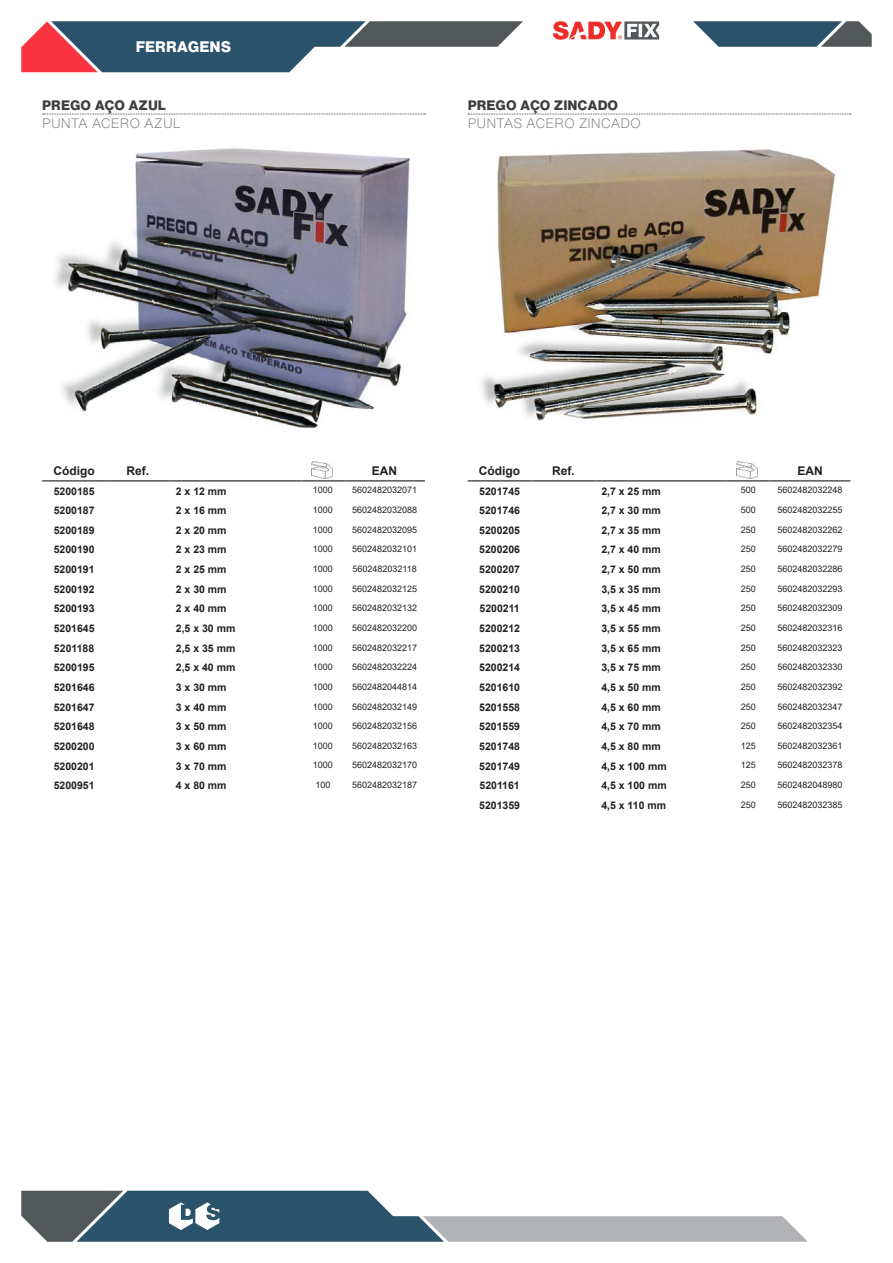
<style>
.page{position:relative;width:893px;height:1263px;background:#fff}
.page>*{position:absolute;margin:0;border:0;box-sizing:border-box;transform-origin:0 0}
.t1{font:800 15px "Helvetica Now Text";color:#fff}
.t2{font:300 13.5px "Helvetica Now Text";color:#808285}
.t3{font:800 13.5px "Helvetica Now Text";color:#3e3e3f}
.t4{font:700 12px "Arial";color:#231f20}
.t5{font:700 10.5px "Arial";color:#231f20}
.t6{font:9px "Arial";color:#231f20}
</style>
<div class="page">
<svg style="left:21px;top:21px;width:502px;height:51px"></svg>
<svg style="left:693px;top:21px;width:179px;height:26px;background:#4d697b"></svg>
<svg style="left:21px;top:1191px;width:787px;height:51px"></svg>
<svg style="left:553px;top:21px;width:106px;height:19px"></svg>
<hr style="left:468px;top:480px;width:63px;height:2px;background:#52575a">
<hr style="left:531px;top:480px;width:64px;height:2px;background:#52575a">
<hr style="left:595px;top:480px;width:132px;height:2px;background:#52575a">
<hr style="left:727px;top:480px;width:43px;height:2px;background:#52575a">
<hr style="left:770px;top:480px;width:80px;height:2px;background:#52575a">
<img style="left:736px;top:461px;width:22px;height:18px">
<img style="left:55px;top:148px;width:355px;height:280px">
<img style="left:481px;top:149px;width:355px;height:272px">
<svg style="left:43px;top:114px;width:383px;height:1px"></svg>
<svg style="left:468px;top:114px;width:383px;height:1px"></svg>
<hr style="left:42px;top:480px;width:64px;height:2px;background:#52575a">
<hr style="left:106px;top:480px;width:64px;height:2px;background:#52575a">
<hr style="left:170px;top:480px;width:132px;height:2px;background:#52575a">
<hr style="left:302px;top:480px;width:42px;height:2px;background:#52575a">
<hr style="left:344px;top:480px;width:81px;height:2px;background:#52575a">
<img style="left:311px;top:461px;width:21px;height:18px">
<h1 class="t1" style="left:136px;top:36px;width:97px">FERRAGENS</h1>
<p class="t3" style="left:42px;top:95px;width:125px">PREGO AÇO AZUL</p>
<p class="t2" style="left:42px;top:113px;width:140px">PUNTA ACERO AZUL</p>
<p class="t3" style="left:468px;top:95px;width:152px">PREGO AÇO ZINCADO</p>
<p class="t2" style="left:468px;top:113px;width:175px">PUNTAS ACERO ZINCADO</p>
<p class="t4" style="left:53px;top:462px;width:43px">Código</p>
<p class="t4" style="left:127px;top:462px;width:24px">Ref.</p>
<p class="t4" style="left:372px;top:462px;width:27px">EAN</p>
<p class="t5" style="left:54px;top:483px;width:42px">5200185</p>
<p class="t5" style="left:176px;top:483px;width:52px">2 x 12 mm</p>
<p class="t6" style="left:313px;top:484px;width:22px">1000</p>
<p class="t6" style="left:352px;top:484px;width:67px">5602482032071</p>
<p class="t5" style="left:54px;top:503px;width:42px">5200187</p>
<p class="t5" style="left:176px;top:503px;width:52px">2 x 16 mm</p>
<p class="t6" style="left:313px;top:504px;width:22px">1000</p>
<p class="t6" style="left:352px;top:504px;width:67px">5602482032088</p>
<p class="t5" style="left:54px;top:523px;width:42px">5200189</p>
<p class="t5" style="left:176px;top:523px;width:52px">2 x 20 mm</p>
<p class="t6" style="left:313px;top:523px;width:22px">1000</p>
<p class="t6" style="left:352px;top:523px;width:67px">5602482032095</p>
<p class="t5" style="left:54px;top:542px;width:42px">5200190</p>
<p class="t5" style="left:176px;top:542px;width:52px">2 x 23 mm</p>
<p class="t6" style="left:313px;top:543px;width:22px">1000</p>
<p class="t6" style="left:352px;top:543px;width:67px">5602482032101</p>
<p class="t5" style="left:54px;top:562px;width:42px">5200191</p>
<p class="t5" style="left:176px;top:562px;width:52px">2 x 25 mm</p>
<p class="t6" style="left:313px;top:563px;width:22px">1000</p>
<p class="t6" style="left:352px;top:563px;width:66px">5602482032118</p>
<p class="t5" style="left:54px;top:582px;width:42px">5200192</p>
<p class="t5" style="left:176px;top:582px;width:52px">2 x 30 mm</p>
<p class="t6" style="left:313px;top:582px;width:22px">1000</p>
<p class="t6" style="left:352px;top:582px;width:67px">5602482032125</p>
<p class="t5" style="left:54px;top:601px;width:42px">5200193</p>
<p class="t5" style="left:176px;top:601px;width:52px">2 x 40 mm</p>
<p class="t6" style="left:313px;top:602px;width:22px">1000</p>
<p class="t6" style="left:352px;top:602px;width:67px">5602482032132</p>
<p class="t5" style="left:54px;top:621px;width:42px">5201645</p>
<p class="t5" style="left:176px;top:621px;width:61px">2,5 x 30 mm</p>
<p class="t6" style="left:313px;top:622px;width:22px">1000</p>
<p class="t6" style="left:352px;top:622px;width:67px">5602482032200</p>
<p class="t5" style="left:54px;top:641px;width:42px">5201188</p>
<p class="t5" style="left:176px;top:641px;width:61px">2,5 x 35 mm</p>
<p class="t6" style="left:313px;top:641px;width:22px">1000</p>
<p class="t6" style="left:352px;top:641px;width:67px">5602482032217</p>
<p class="t5" style="left:54px;top:660px;width:42px">5200195</p>
<p class="t5" style="left:176px;top:660px;width:61px">2,5 x 40 mm</p>
<p class="t6" style="left:313px;top:661px;width:22px">1000</p>
<p class="t6" style="left:352px;top:661px;width:67px">5602482032224</p>
<p class="t5" style="left:54px;top:680px;width:42px">5201646</p>
<p class="t5" style="left:176px;top:680px;width:52px">3 x 30 mm</p>
<p class="t6" style="left:313px;top:680px;width:22px">1000</p>
<p class="t6" style="left:352px;top:680px;width:67px">5602482044814</p>
<p class="t5" style="left:54px;top:699px;width:42px">5201647</p>
<p class="t5" style="left:176px;top:699px;width:52px">3 x 40 mm</p>
<p class="t6" style="left:313px;top:700px;width:22px">1000</p>
<p class="t6" style="left:352px;top:700px;width:67px">5602482032149</p>
<p class="t5" style="left:54px;top:719px;width:42px">5201648</p>
<p class="t5" style="left:176px;top:719px;width:52px">3 x 50 mm</p>
<p class="t6" style="left:313px;top:720px;width:22px">1000</p>
<p class="t6" style="left:352px;top:720px;width:67px">5602482032156</p>
<p class="t5" style="left:54px;top:739px;width:42px">5200200</p>
<p class="t5" style="left:176px;top:739px;width:52px">3 x 60 mm</p>
<p class="t6" style="left:313px;top:739px;width:22px">1000</p>
<p class="t6" style="left:352px;top:739px;width:67px">5602482032163</p>
<p class="t5" style="left:54px;top:758px;width:42px">5200201</p>
<p class="t5" style="left:176px;top:758px;width:52px">3 x 70 mm</p>
<p class="t6" style="left:313px;top:759px;width:22px">1000</p>
<p class="t6" style="left:352px;top:759px;width:67px">5602482032170</p>
<p class="t5" style="left:54px;top:778px;width:42px">5200951</p>
<p class="t5" style="left:176px;top:778px;width:52px">4 x 80 mm</p>
<p class="t6" style="left:315px;top:779px;width:17px">100</p>
<p class="t6" style="left:352px;top:779px;width:67px">5602482032187</p>
<p class="t4" style="left:479px;top:462px;width:43px">Código</p>
<p class="t4" style="left:552px;top:462px;width:24px">Ref.</p>
<p class="t4" style="left:797px;top:462px;width:27px">EAN</p>
<p class="t5" style="left:479px;top:483px;width:42px">5201745</p>
<p class="t5" style="left:601px;top:483px;width:61px">2,7 x 25 mm</p>
<p class="t6" style="left:741px;top:484px;width:17px">500</p>
<p class="t6" style="left:777px;top:484px;width:67px">5602482032248</p>
<p class="t5" style="left:479px;top:503px;width:42px">5201746</p>
<p class="t5" style="left:601px;top:503px;width:61px">2,7 x 30 mm</p>
<p class="t6" style="left:741px;top:504px;width:17px">500</p>
<p class="t6" style="left:777px;top:504px;width:67px">5602482032255</p>
<p class="t5" style="left:479px;top:523px;width:42px">5200205</p>
<p class="t5" style="left:601px;top:523px;width:61px">2,7 x 35 mm</p>
<p class="t6" style="left:741px;top:523px;width:17px">250</p>
<p class="t6" style="left:777px;top:523px;width:67px">5602482032262</p>
<p class="t5" style="left:479px;top:542px;width:42px">5200206</p>
<p class="t5" style="left:601px;top:542px;width:61px">2,7 x 40 mm</p>
<p class="t6" style="left:741px;top:543px;width:17px">250</p>
<p class="t6" style="left:777px;top:543px;width:67px">5602482032279</p>
<p class="t5" style="left:479px;top:562px;width:42px">5200207</p>
<p class="t5" style="left:601px;top:562px;width:61px">2,7 x 50 mm</p>
<p class="t6" style="left:741px;top:563px;width:17px">250</p>
<p class="t6" style="left:777px;top:563px;width:67px">5602482032286</p>
<p class="t5" style="left:479px;top:582px;width:42px">5200210</p>
<p class="t5" style="left:601px;top:582px;width:61px">3,5 x 35 mm</p>
<p class="t6" style="left:741px;top:582px;width:17px">250</p>
<p class="t6" style="left:777px;top:582px;width:67px">5602482032293</p>
<p class="t5" style="left:479px;top:601px;width:42px">5200211</p>
<p class="t5" style="left:601px;top:601px;width:61px">3,5 x 45 mm</p>
<p class="t6" style="left:741px;top:602px;width:17px">250</p>
<p class="t6" style="left:777px;top:602px;width:67px">5602482032309</p>
<p class="t5" style="left:479px;top:621px;width:42px">5200212</p>
<p class="t5" style="left:601px;top:621px;width:61px">3,5 x 55 mm</p>
<p class="t6" style="left:741px;top:622px;width:17px">250</p>
<p class="t6" style="left:777px;top:622px;width:67px">5602482032316</p>
<p class="t5" style="left:479px;top:641px;width:42px">5200213</p>
<p class="t5" style="left:601px;top:641px;width:61px">3,5 x 65 mm</p>
<p class="t6" style="left:741px;top:641px;width:17px">250</p>
<p class="t6" style="left:777px;top:641px;width:67px">5602482032323</p>
<p class="t5" style="left:479px;top:660px;width:42px">5200214</p>
<p class="t5" style="left:601px;top:660px;width:61px">3,5 x 75 mm</p>
<p class="t6" style="left:741px;top:661px;width:17px">250</p>
<p class="t6" style="left:777px;top:661px;width:67px">5602482032330</p>
<p class="t5" style="left:479px;top:680px;width:42px">5201610</p>
<p class="t5" style="left:601px;top:680px;width:61px">4,5 x 50 mm</p>
<p class="t6" style="left:741px;top:680px;width:17px">250</p>
<p class="t6" style="left:777px;top:680px;width:67px">5602482032392</p>
<p class="t5" style="left:479px;top:699px;width:42px">5201558</p>
<p class="t5" style="left:601px;top:699px;width:61px">4,5 x 60 mm</p>
<p class="t6" style="left:741px;top:700px;width:17px">250</p>
<p class="t6" style="left:777px;top:700px;width:67px">5602482032347</p>
<p class="t5" style="left:479px;top:719px;width:42px">5201559</p>
<p class="t5" style="left:601px;top:719px;width:61px">4,5 x 70 mm</p>
<p class="t6" style="left:741px;top:720px;width:17px">250</p>
<p class="t6" style="left:777px;top:720px;width:67px">5602482032354</p>
<p class="t5" style="left:479px;top:739px;width:42px">5201748</p>
<p class="t5" style="left:601px;top:739px;width:61px">4,5 x 80 mm</p>
<p class="t6" style="left:741px;top:739px;width:17px">125</p>
<p class="t6" style="left:777px;top:739px;width:67px">5602482032361</p>
<p class="t5" style="left:479px;top:758px;width:42px">5201749</p>
<p class="t5" style="left:601px;top:758px;width:67px">4,5 x 100 mm</p>
<p class="t6" style="left:741px;top:759px;width:17px">125</p>
<p class="t6" style="left:777px;top:759px;width:67px">5602482032378</p>
<p class="t5" style="left:479px;top:778px;width:42px">5201161</p>
<p class="t5" style="left:601px;top:778px;width:67px">4,5 x 100 mm</p>
<p class="t6" style="left:741px;top:779px;width:17px">250</p>
<p class="t6" style="left:777px;top:779px;width:67px">5602482048980</p>
<p class="t5" style="left:479px;top:798px;width:42px">5201359</p>
<p class="t5" style="left:601px;top:798px;width:66px">4,5 x 110 mm</p>
<p class="t6" style="left:741px;top:798px;width:17px">250</p>
<p class="t6" style="left:777px;top:798px;width:67px">5602482032385</p>
</div>
